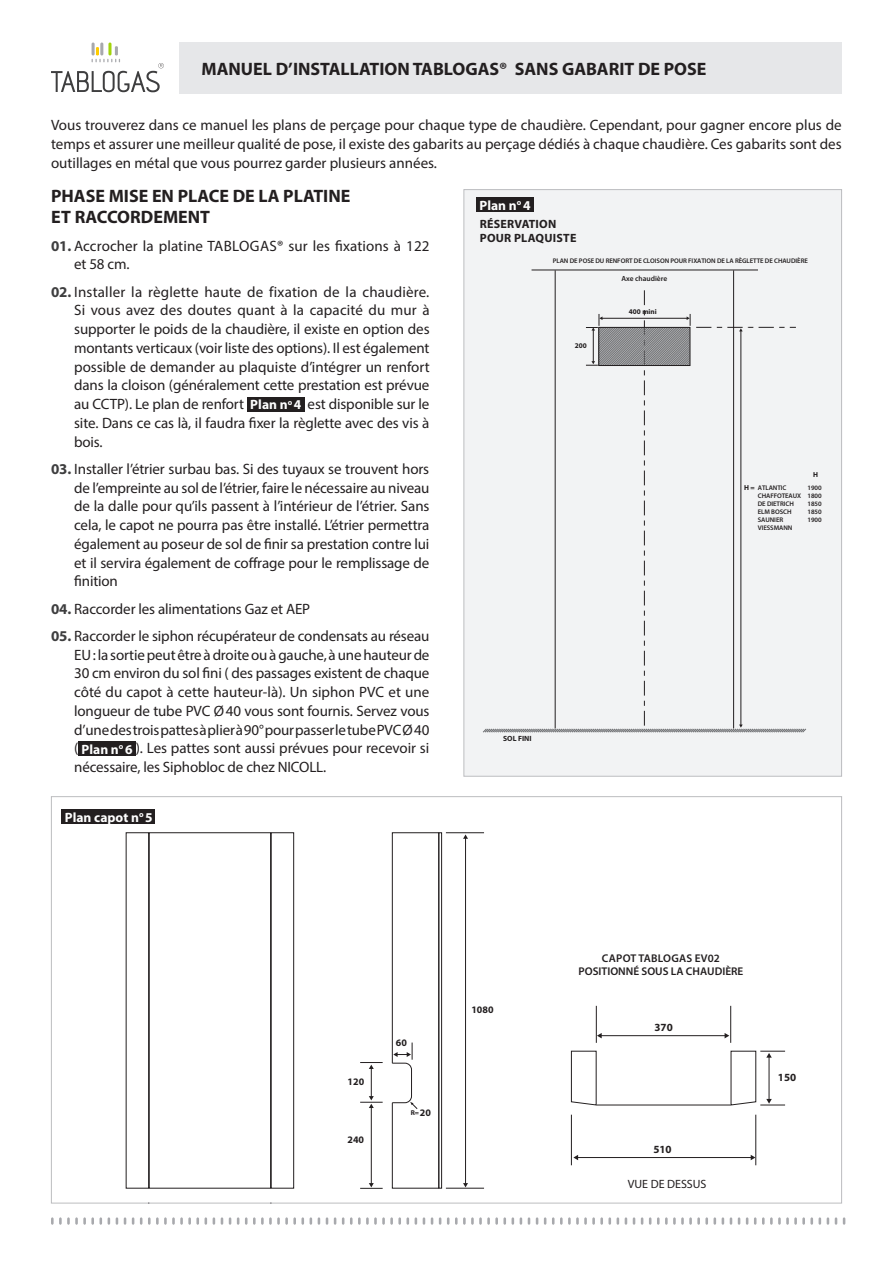
<style>
.page{position:relative;width:893px;height:1263px;background:#fff}
.page>*{position:absolute;margin:0;border:0;box-sizing:border-box;transform-origin:0 0}
.t1{font:700 18px/21.6px "Myriad Pro";color:#231f20}
.t2{font:15px/18.8px "Myriad Pro";letter-spacing:-.01em;color:#231f20;text-align:justify}
.t3{font:700 13.5px "Myriad Pro";color:#fff}
.t4{font:700 12px/14.4px "Myriad Pro";letter-spacing:.02em;color:#231f20}
.t5{font:12px "Myriad Pro";color:#231f20}
.t6{font:600 11.25px/13.5px "Myriad Pro";color:#231f20;text-align:center}
.t7{font:700 10.95px "Myriad Pro";color:#231f20}
.t8{font:700 10.05px "Myriad Pro";color:#231f20}
.t9{font:600 7.5px "Myriad Pro";color:#231f20}
.t10{font:700 7.5px "Myriad Pro";color:#231f20}
.t11{font:700 7.2px "Myriad Pro";color:#231f20}
.t12{font:700 7.05px "Myriad Pro";color:#231f20}
.t13{font:600 6.75px/8.1px "Myriad Pro";letter-spacing:-.01em;color:#231f20;text-align:justify}
.s1{font-weight:700;color:#3e3e3f}
.s2{font-weight:700;font-size:7.2px}
.s3{font-size:10.05px}
</style>
<div class="page">
<div style="left:439px;top:832px;width:3px;height:356px;border:1px solid #231f20"></div>
<div style="left:149px;top:832px;width:122px;height:356px;border:1px solid #231f20"></div>
<div style="left:126px;top:832px;width:23px;height:356px;border:1px solid #231f20"></div>
<div style="left:271px;top:832px;width:23px;height:356px;border:1px solid #231f20"></div>
<hr style="left:446px;top:1188px;width:38px;height:1px;background:#231f20">
<hr style="left:446px;top:832px;width:38px;height:1px;background:#231f20">
<hr style="left:371px;top:1107px;width:1px;height:77px;background:#231f20">
<svg style="left:360px;top:1183px;width:23px;height:6px"></svg>
<hr style="left:465px;top:838px;width:1px;height:346px;background:#231f20">
<svg style="left:463px;top:1183px;width:5px;height:4px"></svg>
<svg style="left:463px;top:834px;width:5px;height:5px"></svg>
<svg style="left:360px;top:1062px;width:23px;height:46px"></svg>
<svg style="left:392px;top:832px;width:47px;height:357px"></svg>
<div style="left:464px;top:190px;width:378px;height:586px;background:#f2f3f4"></div>
<hr style="left:531px;top:270px;width:227px;height:1px;background:#231f20">
<hr style="left:733px;top:270px;width:1px;height:458px;background:#231f20">
<hr style="left:555px;top:270px;width:1px;height:458px;background:#231f20">
<svg style="left:483px;top:285px;width:323px;height:448px"></svg>
<div style="left:247px;top:397px;width:58px;height:15px;background:#231f20"></div>
<div style="left:78px;top:741px;width:58px;height:15px;background:#231f20"></div>
<svg style="left:51px;top:1217px;width:51px;height:8px"></svg>
<svg style="left:108px;top:1217px;width:2px;height:8px"></svg>
<svg style="left:116px;top:1217px;width:2px;height:8px"></svg>
<svg style="left:124px;top:1217px;width:2px;height:8px"></svg>
<svg style="left:132px;top:1217px;width:2px;height:8px"></svg>
<svg style="left:140px;top:1217px;width:2px;height:8px"></svg>
<svg style="left:148px;top:1217px;width:51px;height:8px"></svg>
<svg style="left:205px;top:1217px;width:2px;height:8px"></svg>
<svg style="left:213px;top:1217px;width:2px;height:8px"></svg>
<svg style="left:221px;top:1217px;width:2px;height:8px"></svg>
<svg style="left:229px;top:1217px;width:2px;height:8px"></svg>
<svg style="left:237px;top:1217px;width:2px;height:8px"></svg>
<svg style="left:245px;top:1217px;width:2px;height:8px"></svg>
<svg style="left:253px;top:1217px;width:51px;height:8px"></svg>
<svg style="left:310px;top:1217px;width:2px;height:8px"></svg>
<svg style="left:318px;top:1217px;width:2px;height:8px"></svg>
<svg style="left:326px;top:1217px;width:2px;height:8px"></svg>
<svg style="left:334px;top:1217px;width:2px;height:8px"></svg>
<svg style="left:342px;top:1217px;width:2px;height:8px"></svg>
<svg style="left:350px;top:1217px;width:59px;height:8px"></svg>
<svg style="left:415px;top:1217px;width:2px;height:8px"></svg>
<svg style="left:423px;top:1217px;width:2px;height:8px"></svg>
<svg style="left:431px;top:1217px;width:2px;height:8px"></svg>
<svg style="left:439px;top:1217px;width:2px;height:8px"></svg>
<svg style="left:447px;top:1217px;width:2px;height:8px"></svg>
<svg style="left:455px;top:1217px;width:51px;height:8px"></svg>
<svg style="left:512px;top:1217px;width:2px;height:8px"></svg>
<svg style="left:520px;top:1217px;width:2px;height:8px"></svg>
<svg style="left:528px;top:1217px;width:2px;height:8px"></svg>
<svg style="left:536px;top:1217px;width:2px;height:8px"></svg>
<svg style="left:544px;top:1217px;width:2px;height:8px"></svg>
<svg style="left:552px;top:1217px;width:2px;height:8px"></svg>
<svg style="left:560px;top:1217px;width:51px;height:8px"></svg>
<svg style="left:617px;top:1217px;width:2px;height:8px"></svg>
<svg style="left:625px;top:1217px;width:2px;height:8px"></svg>
<svg style="left:633px;top:1217px;width:2px;height:8px"></svg>
<svg style="left:641px;top:1217px;width:2px;height:8px"></svg>
<svg style="left:649px;top:1217px;width:2px;height:8px"></svg>
<svg style="left:657px;top:1217px;width:59px;height:8px"></svg>
<svg style="left:722px;top:1217px;width:2px;height:8px"></svg>
<svg style="left:730px;top:1217px;width:2px;height:8px"></svg>
<svg style="left:738px;top:1217px;width:2px;height:8px"></svg>
<svg style="left:746px;top:1217px;width:2px;height:8px"></svg>
<svg style="left:754px;top:1217px;width:2px;height:8px"></svg>
<svg style="left:762px;top:1217px;width:51px;height:8px"></svg>
<svg style="left:819px;top:1217px;width:2px;height:8px"></svg>
<svg style="left:827px;top:1217px;width:2px;height:8px"></svg>
<svg style="left:835px;top:1217px;width:2px;height:8px"></svg>
<svg style="left:843px;top:1217px;width:2px;height:8px"></svg>
<div style="left:476px;top:197px;width:58px;height:15px;background:#231f20"></div>
<div style="left:62px;top:809px;width:93px;height:15px;background:#231f20"></div>
<svg style="left:571px;top:1050px;width:26px;height:56px"></svg>
<hr style="left:596px;top:1105px;width:135px;height:1px;background:#231f20">
<hr style="left:571px;top:1115px;width:1px;height:50px;background:#231f20">
<hr style="left:755px;top:1115px;width:1px;height:50px;background:#231f20">
<hr style="left:596px;top:1006px;width:1px;height:37px;background:#231f20">
<hr style="left:730px;top:1006px;width:1px;height:37px;background:#231f20">
<hr style="left:577px;top:1157px;width:174px;height:1px;background:#231f20">
<svg style="left:751px;top:1155px;width:4px;height:5px"></svg>
<svg style="left:573px;top:1155px;width:5px;height:5px"></svg>
<hr style="left:601px;top:1035px;width:124px;height:1px;background:#231f20">
<svg style="left:725px;top:1033px;width:4px;height:5px"></svg>
<svg style="left:597px;top:1033px;width:5px;height:5px"></svg>
<svg style="left:730px;top:1050px;width:55px;height:56px"></svg>
<div style="left:180px;top:43px;width:662px;height:51px;background:#e6e7e9"></div>
<svg style="left:51px;top:43px;width:113px;height:49px"></svg>
<p class="t1" style="left:202px;top:57px;width:506px">MANUEL D’INSTALLATION TABLOGAS® SANS GABARIT DE POSE</p>
<p class="t2" style="left:51px;top:116px;width:792px">Vous trouverez dans ce manuel les plans de perçage pour chaque type de chaudière. Cependant, pour gagner encore plus de temps et assurer une meilleur qualité de pose, il existe des gabarits au perçage dédiés à chaque chaudière. Ces gabarits sont des outillages en métal que vous pourrez garder plusieurs années.</p>
<p class="t1" style="left:51px;top:184px;width:301px">PHASE MISE EN PLACE DE LA PLATINE<br>ET RACCORDEMENT</p>
<p class="t2" style="left:74px;top:236px;width:357px;text-indent:-23px"><span class="s1">01.</span> Accrocher la platine TABLOGAS® sur les fixations à 122 et 58 cm.</p>
<p class="t2" style="left:74px;top:282px;width:357px;text-indent:-23px"><span class="s1">02.</span> Installer la règlette haute de fixation de la chaudière.<br>Si vous avez des doutes quant à la capacité du mur à supporter le poids de la chaudière, il existe en option des montants verticaux (voir liste des options). Il est également possible de demander au plaquiste d’intégrer un renfort dans la cloison (généralement cette prestation est prévue au CCTP). Le plan de renfort</p>
<p class="t2" style="left:74px;top:394px;width:357px;text-indent:233px">est disponible sur le site. Dans ce cas là, il faudra fixer la règlette avec des vis à bois.</p>
<p class="t2" style="left:74px;top:459px;width:357px;text-indent:-23px"><span class="s1">03.</span> Installer l’étrier surbau bas. Si des tuyaux se trouvent hors de l’empreinte au sol de l’étrier, faire le nécessaire au niveau de la dalle pour qu’ils passent à l’intérieur de l’étrier. Sans cela, le capot ne pourra pas être installé. L’étrier permettra également au poseur de sol de finir sa prestation contre lui et il servira également de coffrage pour le remplissage de finition</p>
<p class="t2" style="left:51px;top:599px;width:261px"><span class="s1">04.</span> Raccorder les alimentations Gaz et AEP</p>
<p class="t2" style="left:74px;top:626px;width:357px;text-indent:-23px"><span class="s1">05.</span> Raccorder le siphon récupérateur de condensats au réseau EU : la sortie peut être à droite ou à gauche, à une hauteur de 30 cm environ du sol fini ( des passages existent de chaque côté du capot à cette hauteur-là). Un siphon PVC et une longueur de tube PVC Ø40 vous sont fournis. Servez vous d’une des trois pattes à plier à 90° pour passer le tube PVC Ø40 (</p>
<p class="t3" style="left:250px;top:396px;width:53px">Plan n<sup>o</sup> 4</p>
<p class="t2" style="left:74px;top:739px;width:357px;text-indent:62px">). Les pattes sont aussi prévues pour recevoir si nécessaire, les Siphobloc de chez NICOLL.</p>
<p class="t3" style="left:82px;top:740px;width:53px">Plan n<sup>o</sup> 6</p>
<p class="t3" style="left:65px;top:808px;width:89px">Plan capot n<sup>o</sup> 5</p>
<p class="t3" style="left:479px;top:197px;width:53px">Plan n<sup>o</sup> 4</p>
<p class="t4" style="left:480px;top:216px;width:98px">RÉSERVATION<br>POUR PLAQUISTE</p>
<p class="t13" style="left:553px;top:257px;width:257px">PLAN DE POSE DU RENFORT DE CLOISON POUR FIXATION DE LA RÈGLETTE DE CHAUDIÈRE</p>
<p class="t11" style="left:575px;top:341px;width:13px">200</p>
<p class="t9" style="left:621px;top:273px;width:47px">Axe chaudière</p>
<p class="t11" style="left:629px;top:307px;width:29px">400 mini</p>
<p class="t11" style="left:813px;top:470px;width:6px">H</p>
<p class="t13" style="left:744px;top:483px;width:44px"><span class="s2">H =</span> ATLANTIC</p>
<p class="t13" style="left:758px;top:483px;width:65px;text-indent:50px">1900<br>CHAFFOTEAUX 1800<br>DE DIETRICH</p>
<p class="t13" style="left:807px;top:499px;width:16px">1850</p>
<p class="t13" style="left:758px;top:507px;width:35px">ELM BOSCH</p>
<p class="t13" style="left:807px;top:507px;width:16px">1850</p>
<p class="t13" style="left:758px;top:516px;width:27px">SAUNIER</p>
<p class="t13" style="left:807px;top:516px;width:16px">1900</p>
<p class="t13" style="left:758px;top:524px;width:36px">VIESSMANN</p>
<p class="t10" style="left:503px;top:734px;width:30px">SOL FINI</p>
<p class="t8" style="left:348px;top:1075px;width:18px">120</p>
<p class="t8" style="left:348px;top:1133px;width:18px">240</p>
<p class="t8" style="left:396px;top:1036px;width:13px">60</p>
<p class="t12" style="left:411px;top:1108px;width:22px">R=<span class="s3">20</span></p>
<p class="t8" style="left:471px;top:1003px;width:24px">1080</p>
<p class="t6" style="left:578px;top:951px;width:166px">CAPOT TABLOGAS EV02<br>POSITIONNÉ SOUS LA CHAUDIÈRE</p>
<p class="t7" style="left:654px;top:1020px;width:20px">370</p>
<p class="t7" style="left:653px;top:1142px;width:20px">510</p>
<p class="t5" style="left:628px;top:1176px;width:80px">VUE DE DESSUS</p>
<p class="t7" style="left:778px;top:1070px;width:20px">150</p>
</div>
